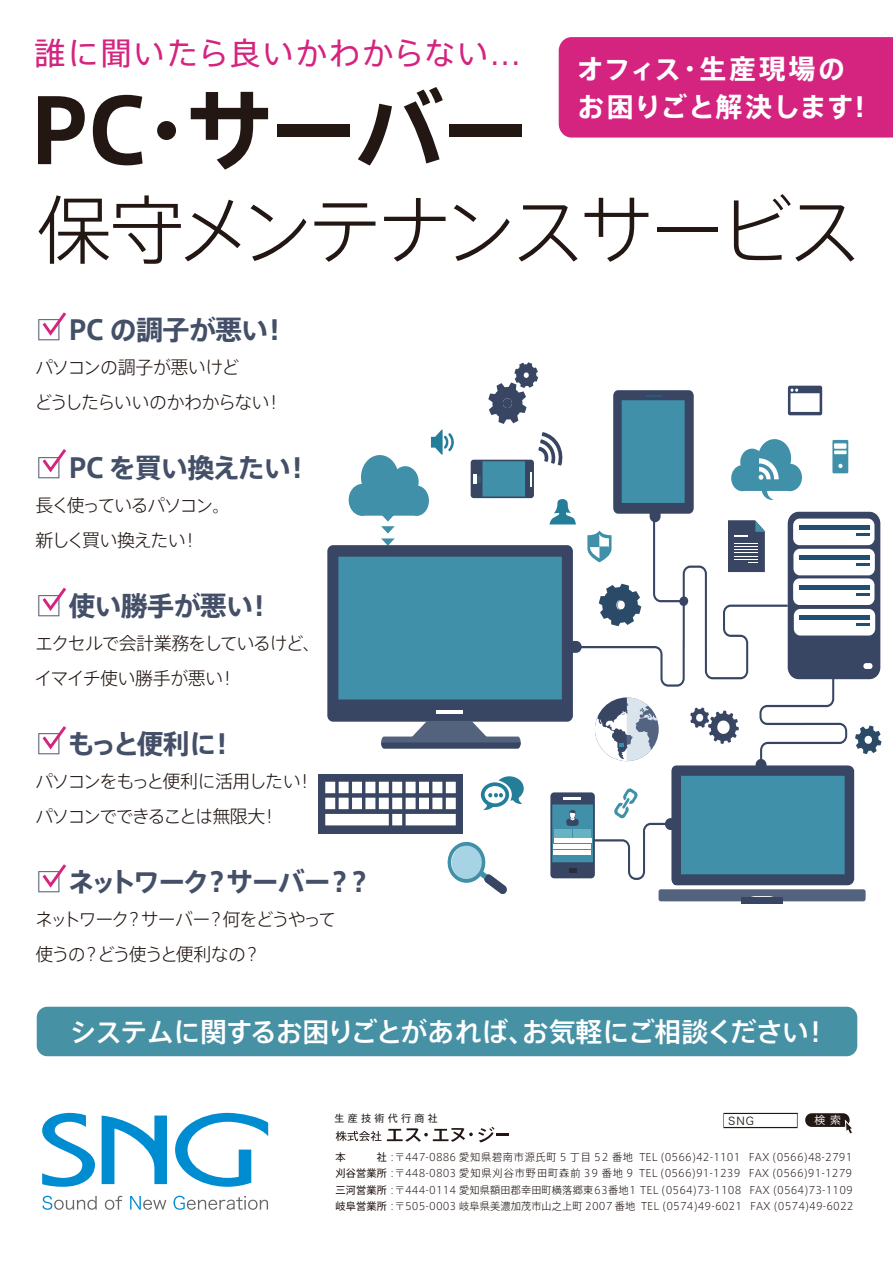
<style>
.page{position:relative;width:893px;height:1263px;background:#fff}
.page>*{position:absolute;margin:0;border:0;box-sizing:border-box;transform-origin:0 0}
.t1{font:700 88.5px "Axis Std";letter-spacing:-.03em;color:#221713}
.t2{font:300 75px "Axis Std";letter-spacing:-.09em;color:#221713}
.t3{font:31.5px "Axis Std";letter-spacing:.045em;color:#d4247f}
.t4{font:700 27px "Axis Std";letter-spacing:-.035em;color:#444f68}
.t5{font:500 27px "Axis Std";letter-spacing:-.04em;color:#fff}
.t6{font:700 27px/38.4px "Axis Std";letter-spacing:.025em;color:#fff}
.t7{font:700 27px "Axis Std";letter-spacing:-.07em;color:#444f68}
.t8{font:300 18px/34.5px "Axis Std";letter-spacing:-.095em;color:#221713}
.t9{font:300 18px/34.5px "Axis Std";letter-spacing:-.065em;color:#221713}
.t10{font:300 18px/34.5px "Axis Std";letter-spacing:-.05em;color:#221713}
.t11{font:10.8px "Hira Kaku Pro N W3";color:#221713}
.t12{font:10.8px "Koz Go Pro";color:#fff}
.t13{font:300 10.35px/16.4px "Axis Std";letter-spacing:.01em;color:#221713}
.t14{font:10.05px "Axis Std";letter-spacing:.325em;color:#231f20}
.s1{font-weight:400}
</style>
<div class="page">
<div style="left:559px;top:37px;width:334px;height:101px;background:#d4247f"></div>
<svg style="left:42px;top:312px;width:25px;height:24px"></svg>
<svg style="left:42px;top:449px;width:25px;height:24px"></svg>
<svg style="left:42px;top:587px;width:25px;height:24px"></svg>
<svg style="left:42px;top:726px;width:25px;height:24px"></svg>
<svg style="left:42px;top:864px;width:24px;height:24px"></svg>
<div style="left:37px;top:1007px;width:820px;height:49px;background:#4791a5;border-radius:11px"></div>
<div style="left:742px;top:897px;width:41px;height:6px;background:#384563"></div>
<div style="left:318px;top:774px;width:145px;height:59px;background:#384563"></div>
<svg style="left:325px;top:362px;width:556px;height:539px"></svg>
<svg style="left:42px;top:1113px;width:53px;height:74px"></svg>
<svg style="left:102px;top:1115px;width:65px;height:69px"></svg>
<svg style="left:175px;top:1113px;width:93px;height:74px"></svg>
<svg style="left:42px;top:1196px;width:55px;height:14px"></svg>
<svg style="left:105px;top:1196px;width:17px;height:14px"></svg>
<svg style="left:130px;top:1196px;width:36px;height:14px"></svg>
<svg style="left:173px;top:1196px;width:95px;height:14px"></svg>
<svg style="left:387px;top:1127px;width:122px;height:15px"></svg>
<svg style="left:336px;top:1131px;width:45px;height:10px"></svg>
<svg style="left:723px;top:1113px;width:75px;height:15px"></svg>
<div style="left:805px;top:1113px;width:45px;height:14px;background:#221713;border-radius:7px"></div>
<svg style="left:844px;top:1119px;width:9px;height:15px"></svg>
<h3 class="t3" style="left:34px;top:30px;width:487px">誰に聞いたら良いかわからない...</h3>
<h3 class="t6" style="left:577px;top:48px;width:289px">オフィス・生産現場のお困りごと解決します!</h3>
<h1 class="t1" style="left:29px;top:63px;width:502px">PC・サーバー</h1>
<h2 class="t2" style="left:37px;top:175px;width:826px">保守メンテナンスサービス</h2>
<h3 class="t4" style="left:35px;top:309px;width:254px">□ PC の調子が悪い！</h3>
<h3 class="t10" style="left:34px;top:349px;width:250px">パソコンの調子が悪いけど<br>どうしたらいいのかわからない！</h3>
<h3 class="t4" style="left:35px;top:447px;width:277px">□ PC を買い換えたい！</h3>
<h3 class="t8" style="left:35px;top:487px;width:196px">長く使っているパソコン。新しく買い換えたい！</h3>
<h3 class="t4" style="left:35px;top:585px;width:239px">□ 使い勝手が悪い！</h3>
<h3 class="t9" style="left:35px;top:625px;width:288px">エクセルで会計業務をしているけど、イマイチ使い勝手が悪い！</h3>
<h3 class="t4" style="left:35px;top:723px;width:202px">□ もっと便利に！</h3>
<h3 class="t8" style="left:35px;top:763px;width:280px">パソコンをもっと便利に活用したい！パソコンでできることは無限大！</h3>
<h3 class="t7" style="left:35px;top:861px;width:338px">□ ネットワーク？サーバー？？</h3>
<h3 class="t8" style="left:35px;top:901px;width:303px">ネットワーク？サーバー？何をどうやって使うの？どう使うと便利なの？</h3>
<h3 class="t5" style="left:70px;top:1011px;width:761px">システムに関するお困りごとがあれば、お気軽にご相談ください！</h3>
<p class="t14" style="left:335px;top:1110px;width:105px">生産技術代行商社</p>
<p class="t13" style="left:336px;top:1148px;width:519px"><span class="s1">本　　　社</span>：〒447-0886 愛知県碧南市源氏町 5 丁目 52 番地 TEL (0566)42-1101 FAX (0566)48-2791<span class="s1">刈谷営業所</span>：〒448-0803 愛知県刈谷市野田町森前 39 番地 9 TEL (0566)91-1239 FAX (0566)91-1279<span class="s1">三河営業所</span>：〒444-0114 愛知県額田郡幸田町横落郷東63番地1 TEL (0564)73-1108 FAX (0564)73-1109<span class="s1">岐阜営業所</span>：〒505-0003 岐阜県美濃加茂市山之上町 2007 番地 TEL (0574)49-6021 FAX (0574)49-6022</p>
<p class="t11" style="left:728px;top:1111px;width:27px">SNG</p>
<p class="t12" style="left:814px;top:1113px;width:28px">検索</p>
</div>
